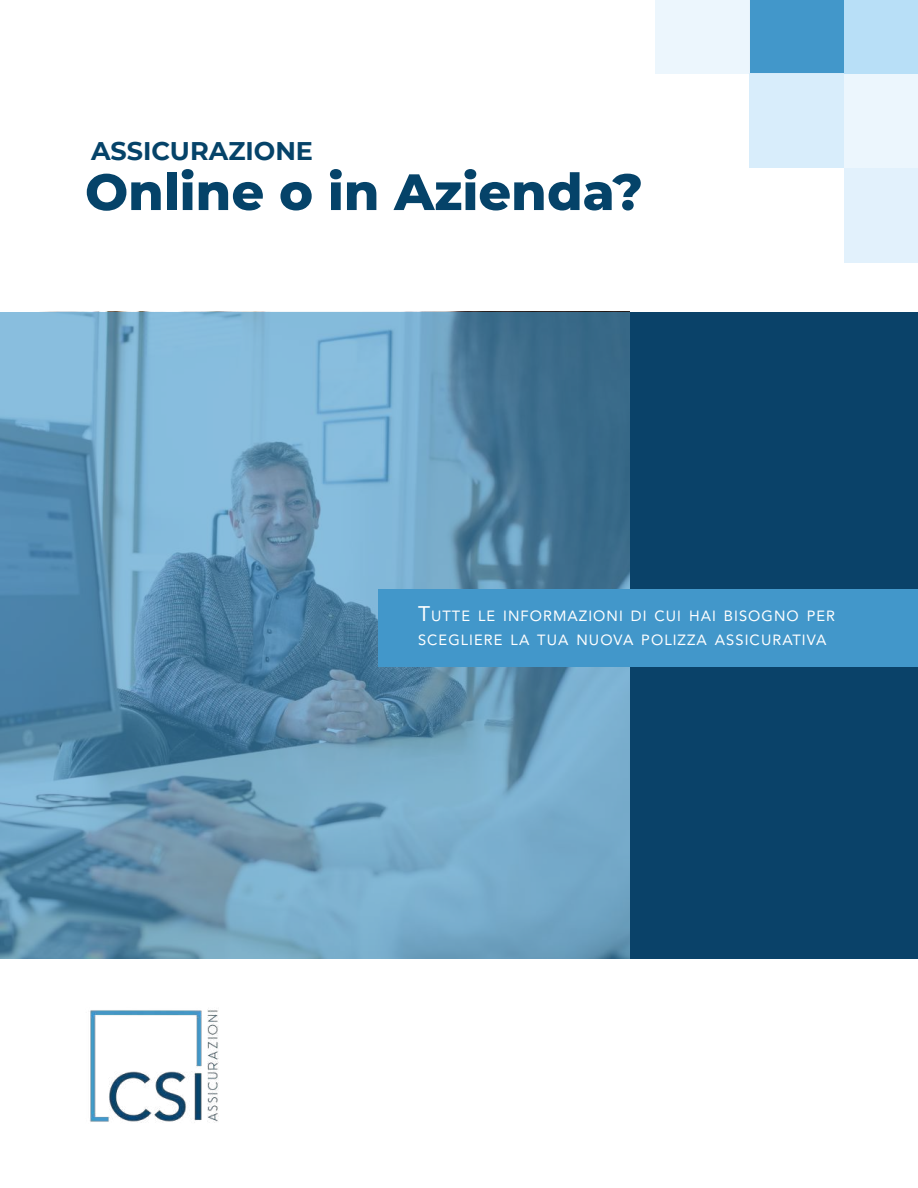
<style>
.page{position:relative;width:918px;height:1188px;background:#fff}
.page>*{position:absolute;margin:0;border:0;box-sizing:border-box;transform-origin:0 0}
.t1{font:800 51px "Montserrat";color:#054369}
.t2{font:700 25.5px "Montserrat";color:#054369}
.t3{font:14.7px/24px "Avenir LT Std";letter-spacing:.07em;color:#fff}
.s1{font-size:21px}
</style>
<div class="page">
<div style="left:629px;top:312px;width:289px;height:647px;background:#0a4269"></div>
<svg style="left:0;top:312px;width:629px;height:647px"></svg>
<div style="left:749px;top:0;width:95px;height:73px;background:#4297ca"></div>
<div style="left:844px;top:73px;width:74px;height:95px;background:#ecf6fd"></div>
<div style="left:655px;top:0;width:94px;height:73px;background:#ecf6fd"></div>
<div style="left:844px;top:168px;width:74px;height:95px;background:#e2f1fc"></div>
<div style="left:749px;top:73px;width:95px;height:95px;background:#d8edfb"></div>
<div style="left:844px;top:0;width:74px;height:73px;background:#b7dff7"></div>
<div style="left:378px;top:590px;width:540px;height:77px;background:#4297ca"></div>
<img style="left:90px;top:1010px;width:129px;height:113px">
<h2 class="t2" style="left:91px;top:132px;width:224px">ASSICURAZIONE</h2>
<h1 class="t1" style="left:85px;top:155px;width:559px">Online o in Azienda?</h1>
<p class="t3" style="left:418px;top:604px;width:419px"><span class="s1">T</span>UTTE LE INFORMAZIONI DI CUI HAI BISOGNO PER<br>SCEGLIERE LA TUA NUOVA POLIZZA ASSICURATIVA</p>
</div>
